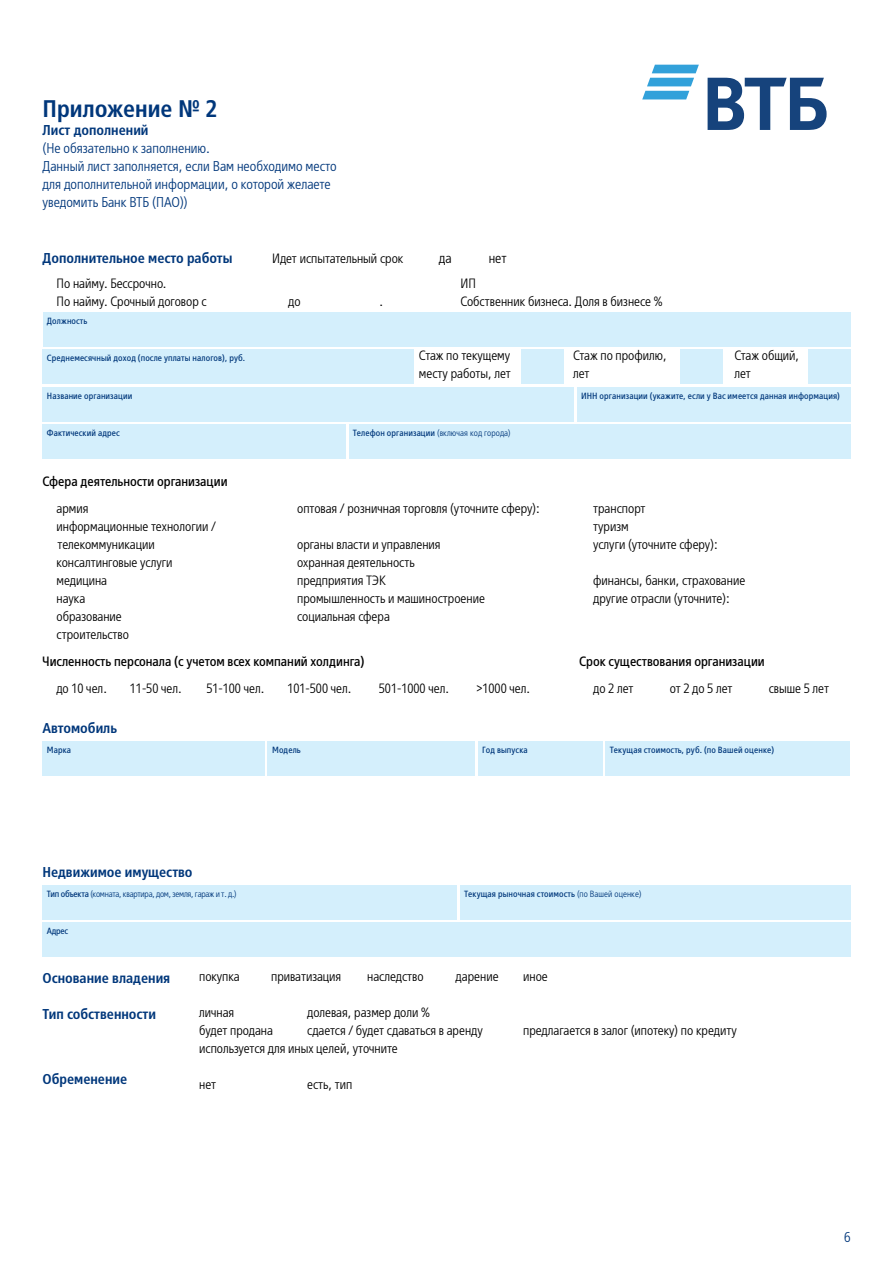
<style>
.page{position:relative;width:893px;height:1263px;background:#fff}
.page>*{position:absolute;margin:0;border:0;box-sizing:border-box;transform-origin:0 0}
.t1{font:600 24px "VTB Group Cond";color:#00377b}
.Subtitle_document{font:300 14.25px/18px "VTB Group Cond";color:#00377b}
.Subtitle{font:600 14.25px "VTB Group Cond";color:#00377b}
.Subtitle-2{font:300 14.25px "VTB Group Cond";color:#000}
.Left_ident{font:300 13.5px/18px "VTB Group Cond";color:#000}
.Left_ident-2{font:13.5px "VTB Group Cond";color:#000}
.Subtitle-3{font:300 13.5px "VTB Group Cond";color:#000}
.Text_Box{font:9px "VTB Group Cond";letter-spacing:.01em;color:#00377b}
.Text_Box-2{font:300 9px "VTB Group Cond";letter-spacing:-.025em;color:#00377b}
.s1{font-weight:600}
.s2{font-weight:300}
.s3{font-weight:400}
</style>
<div class="page">
<div style="left:43px;top:741px;width:222px;height:35px;background:#d4effc"></div>
<div style="left:268px;top:741px;width:207px;height:35px;background:#d4effc"></div>
<div style="left:478px;top:741px;width:124px;height:35px;background:#d4effc"></div>
<div style="left:605px;top:741px;width:245px;height:35px;background:#d4effc"></div>
<div style="left:42px;top:885px;width:415px;height:35px;background:#d4effc"></div>
<div style="left:460px;top:885px;width:390px;height:35px;background:#d4effc"></div>
<div style="left:42px;top:923px;width:808px;height:34px;background:#d4effc"></div>
<div style="left:43px;top:312px;width:807px;height:34px;background:#d4effc"></div>
<div style="left:43px;top:350px;width:371px;height:34px;background:#d4effc"></div>
<div style="left:521px;top:350px;width:42px;height:34px;background:#d4effc"></div>
<div style="left:43px;top:387px;width:531px;height:35px;background:#d4effc"></div>
<div style="left:577px;top:387px;width:273px;height:35px;background:#d4effc"></div>
<div style="left:680px;top:350px;width:42px;height:34px;background:#d4effc"></div>
<div style="left:808px;top:350px;width:42px;height:34px;background:#d4effc"></div>
<div style="left:43px;top:424px;width:303px;height:35px;background:#d4effc"></div>
<div style="left:349px;top:424px;width:501px;height:35px;background:#d4effc"></div>
<svg style="left:642px;top:65px;width:57px;height:34px"></svg>
<svg style="left:708px;top:78px;width:119px;height:52px"></svg>
<p class="t1" style="left:43px;top:93px;width:177px">Приложение № 2</p>
<p class="Subtitle_document" style="left:43px;top:121px;width:296px"><span class="s1">Лист дополнений<br></span>(Не обязательно к заполнению.<br>Данный лист заполняется, если Вам необходимо место для дополнительной информации, о которой желаете уведомить Банк ВТБ (ПАО))</p>
<p class="Subtitle" style="left:43px;top:249px;width:191px">Дополнительное место работы</p>
<p class="Subtitle-3" style="left:272px;top:250px;width:133px">Идет испытательный срок</p>
<p class="Subtitle-2" style="left:439px;top:249px;width:14px">да</p>
<p class="Subtitle-2" style="left:489px;top:249px;width:19px">нет</p>
<p class="Left_ident" style="left:57px;top:274px;width:112px">По найму. Бессрочно.</p>
<p class="Left_ident" style="left:57px;top:292px;width:152px">По найму. Срочный договор с</p>
<p class="Left_ident" style="left:288px;top:292px;width:14px">до</p>
<p class="Left_ident" style="left:379px;top:292px;width:5px">.</p>
<p class="Left_ident" style="left:461px;top:274px;width:17px">ИП</p>
<p class="Left_ident" style="left:461px;top:292px;width:204px">Собственник бизнеса. Доля в бизнесе %</p>
<p class="Text_Box" style="left:47px;top:315px;width:42px">Должность</p>
<p class="Text_Box" style="left:47px;top:352px;width:200px">Среднемесячный доход (после уплаты налогов), руб.</p>
<p class="Left_ident" style="left:419px;top:346px;width:93px">Стаж по текущему месту работы, лет</p>
<p class="Left_ident" style="left:734px;top:346px;width:66px">Стаж общий, лет</p>
<p class="Left_ident" style="left:573px;top:346px;width:95px">Стаж по профилю, лет</p>
<p class="Text_Box" style="left:47px;top:390px;width:87px">Название организации</p>
<p class="Text_Box" style="left:581px;top:390px;width:260px">ИНН организации (укажите, если у Вас имеется данная информация)</p>
<p class="Text_Box" style="left:47px;top:427px;width:74px">Фактический адрес</p>
<p class="Text_Box" style="left:353px;top:427px;width:160px">Телефон организации <span class="s2">(включая код города)</span></p>
<p class="Left_ident-2" style="left:43px;top:473px;width:187px">Сфера деятельности организации</p>
<p class="Left_ident" style="left:57px;top:499px;width:33px">армия</p>
<p class="Left_ident" style="left:57px;top:517px;width:161px">информационные технологии / телекоммуникации</p>
<p class="Left_ident" style="left:57px;top:553px;width:118px">консалтинговые услуги</p>
<p class="Left_ident" style="left:57px;top:571px;width:52px">медицина</p>
<p class="Left_ident" style="left:57px;top:589px;width:30px">наука</p>
<p class="Left_ident" style="left:57px;top:607px;width:67px">образование</p>
<p class="Left_ident" style="left:57px;top:625px;width:74px">строительство</p>
<p class="Left_ident" style="left:297px;top:499px;width:244px">оптовая / розничная торговля (уточните сферу):</p>
<p class="Left_ident" style="left:297px;top:535px;width:145px">органы власти и управления</p>
<p class="Left_ident" style="left:297px;top:553px;width:119px">охранная деятельность</p>
<p class="Left_ident" style="left:297px;top:571px;width:90px">предприятия ТЭК</p>
<p class="Left_ident" style="left:297px;top:589px;width:189px">промышленность и машиностроение</p>
<p class="Left_ident" style="left:297px;top:607px;width:94px">социальная сфера</p>
<p class="Left_ident" style="left:593px;top:499px;width:54px">транспорт</p>
<p class="Left_ident" style="left:593px;top:517px;width:37px">туризм</p>
<p class="Left_ident" style="left:593px;top:535px;width:126px">услуги (уточните сферу):</p>
<p class="Left_ident" style="left:593px;top:571px;width:154px">финансы, банки, страхование</p>
<p class="Left_ident" style="left:593px;top:589px;width:138px">другие отрасли (уточните):</p>
<p class="Left_ident-2" style="left:42px;top:653px;width:324px">Численность персонала (с учетом всех компаний холдинга)</p>
<p class="Left_ident-2" style="left:579px;top:653px;width:187px">Срок существования организации</p>
<p class="Left_ident" style="left:56px;top:679px;width:52px">до 10 чел.</p>
<p class="Left_ident" style="left:130px;top:679px;width:53px">11-50 чел.</p>
<p class="Left_ident" style="left:206px;top:679px;width:60px">51-100 чел.</p>
<p class="Left_ident" style="left:287px;top:679px;width:66px">101-500 чел.</p>
<p class="Left_ident" style="left:379px;top:679px;width:72px">501-1000 чел.</p>
<p class="Left_ident" style="left:476px;top:679px;width:55px">&gt;1000 чел.</p>
<p class="Left_ident" style="left:593px;top:679px;width:42px">до 2 лет</p>
<p class="Left_ident" style="left:670px;top:679px;width:64px">от 2 до 5 лет</p>
<p class="Left_ident" style="left:769px;top:679px;width:62px">свыше 5 лет</p>
<p class="Subtitle" style="left:43px;top:718px;width:76px">Автомобиль</p>
<p class="Text_Box" style="left:47px;top:744px;width:26px">Марка</p>
<p class="Text_Box" style="left:272px;top:744px;width:30px">Модель</p>
<p class="Text_Box" style="left:482px;top:744px;width:47px">Год выпуска</p>
<p class="Text_Box" style="left:610px;top:744px;width:166px">Текущая стоимость, руб. (по Вашей оценке)</p>
<p class="Subtitle" style="left:43px;top:862px;width:152px">Недвижимое имущество</p>
<p class="Text_Box-2" style="left:47px;top:888px;width:191px"><span class="s3">Тип объекта</span> (комната, квартира, дом, земля, гараж и т. д.)</p>
<p class="Text_Box" style="left:464px;top:888px;width:179px">Текущая рыночная стоимость <span class="s2">(по Вашей оценке)</span></p>
<p class="Text_Box" style="left:47px;top:925px;width:23px">Адрес</p>
<p class="Subtitle" style="left:42px;top:969px;width:129px">Основание владения</p>
<p class="Left_ident" style="left:199px;top:967px;width:42px">покупка</p>
<p class="Left_ident" style="left:271px;top:967px;width:72px">приватизация</p>
<p class="Left_ident" style="left:367px;top:967px;width:58px">наследство</p>
<p class="Left_ident" style="left:456px;top:967px;width:44px">дарение</p>
<p class="Left_ident" style="left:523px;top:967px;width:26px">иное</p>
<p class="Subtitle" style="left:43px;top:1005px;width:115px">Тип собственности</p>
<p class="Left_ident" style="left:199px;top:1003px;width:37px">личная</p>
<p class="Left_ident" style="left:307px;top:1003px;width:124px">долевая, размер доли %</p>
<p class="Left_ident" style="left:199px;top:1021px;width:75px">будет продана</p>
<p class="Left_ident" style="left:307px;top:1021px;width:177px">сдается / будет сдаваться в аренду</p>
<p class="Left_ident" style="left:523px;top:1021px;width:215px">предлагается в залог (ипотеку) по кредиту</p>
<p class="Left_ident" style="left:199px;top:1039px;width:200px">используется для иных целей, уточните</p>
<p class="Subtitle" style="left:42px;top:1069px;width:86px">Обременение</p>
<p class="Left_ident" style="left:199px;top:1075px;width:18px">нет</p>
<p class="Left_ident" style="left:307px;top:1075px;width:47px">есть, тип</p>
<p class="Subtitle_document" style="left:844px;top:1228px;width:8px">6</p>
</div>
